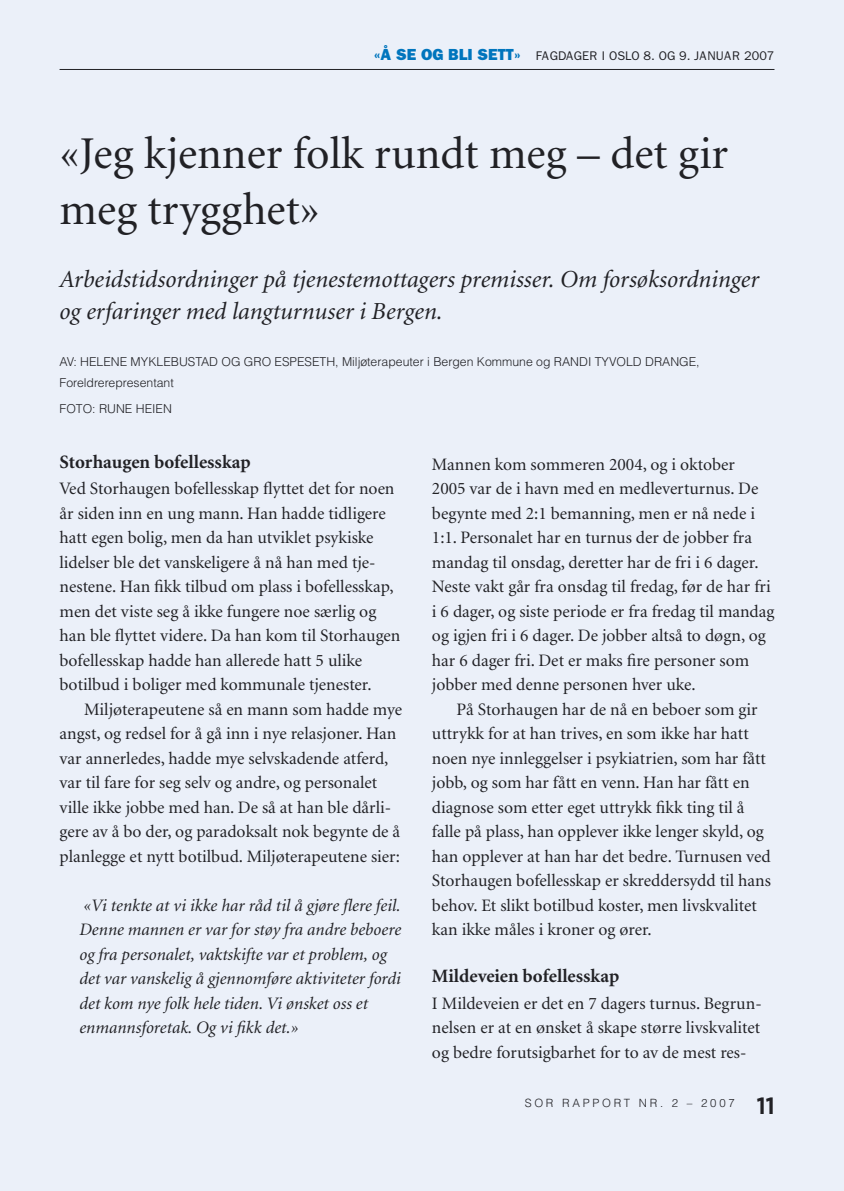
<style>
.page{position:relative;width:844px;height:1191px;background:#fff}
.page>*{position:absolute;margin:0;border:0;box-sizing:border-box;transform-origin:0 0}
.Brødtekst{font:45.5px/56px "Minion";color:#212125}
.Brødtekst-2{font:italic 24.5px/31.5px "Minion";color:#212125}
.Pagina{font:24.5px "The Sans Bold Caps";color:#212125}
.MT_2_Rett{font:700 18.9px "Minion";color:#212125}
.Brødtekst-3{font:17.5px/24.5px "Minion";color:#212125}
.Brødtekst_innrykk{font:17.5px/24.5px "Minion";color:#212125}
.Sitat_kursiv{font:italic 17.5px/24.5px "Minion";color:#212125}
.Sitat{font:12.6px "Franklin Gothic";color:#212125}
.Forfatter{font:300 12.25px/21px "Helvetica";color:#212125}
.Pagina_tekst{font:300 11.38px "Helvetica";letter-spacing:.24em;color:#212125}
.s1{font-weight:800;font-size:16.1px;color:#0075bd}
</style>
<div class="page">
<div style="left:0;top:0;width:843px;height:1191px;background:#ebf0f9"></div>
<hr style="left:60px;top:69px;width:714px;height:1px;background:#212125">
<p class="Sitat" style="left:374px;top:49px;width:402px"><span class="s1">«Å SE OG BLI SETT»</span> FAGDAGER I OSLO 8. OG 9. JANUAR 2007</p>
<p class="Brødtekst" style="left:60px;top:127px;width:670px">«Jeg kjenner folk rundt meg – det gir meg trygghet»</p>
<p class="Brødtekst-2" style="left:60px;top:264px;width:700px">Arbeidstidsordninger på tjenestemottagers premisser. Om forsøksordninger og erfaringer med langturnuser i Bergen.</p>
<p class="Forfatter" style="left:60px;top:350px;width:641px">AV: HELENE MYKLEBUSTAD OG GRO ESPESETH, Miljøterapeuter i Bergen Kommune og RANDI TYVOLD DRANGE,<br>Foreldrerepresentant</p>
<p class="Forfatter" style="left:60px;top:397px;width:114px">FOTO: RUNE HEIEN</p>
<p class="MT_2_Rett" style="left:60px;top:452px;width:193px">Storhaugen bofellesskap</p>
<p class="Brødtekst-3" style="left:60px;top:477px;width:342px">Ved Storhaugen bofellesskap flyttet det for noen år siden inn en ung mann. Han hadde tidligere hatt egen bolig, men da han utviklet psykiske lidelser ble det vanskeligere å nå han med tje&shy;nestene. Han fikk tilbud om plass i bofellesskap, men det viste seg å ikke fungere noe særlig og han ble flyttet videre. Da han kom til Storhaugen bofellesskap hadde han allerede hatt 5 ulike botilbud i boliger med kommunale tjenester.</p>
<p class="Brødtekst_innrykk" style="left:60px;top:697px;width:344px;text-indent:24px">Miljøterapeutene så en mann som hadde mye angst, og redsel for å gå inn i nye relasjoner. Han var annerledes, hadde mye selvskadende atferd, var til fare for seg selv og andre, og personalet ville ikke jobbe med han. De så at han ble dårli&shy;gere av å bo der, og paradoksalt nok begynte de å planlegge et nytt botilbud. Miljøterapeutene sier:</p>
<p class="Sitat_kursiv" style="left:79px;top:893px;width:323px">«Vi tenkte at vi ikke har råd til å gjøre flere feil.<br>Denne mannen er var for støy fra andre beboere og fra personalet, vaktskifte var et problem, og det var vanskelig å gjennomføre aktiviteter fordi det kom nye folk hele tiden. Vi ønsket oss et enmannsforetak. Og vi fikk det.»</p>
<p class="Brødtekst-3" style="left:432px;top:452px;width:344px">Mannen kom sommeren 2004, og i oktober<br>2005 var de i havn med en medleverturnus. De begynte med 2:1 bemanning, men er nå nede i 1:1. Personalet har en turnus der de jobber fra mandag til onsdag, deretter har de fri i 6 dager.<br>Neste vakt går fra onsdag til fredag, før de har fri i 6 dager, og siste periode er fra fredag til mandag og igjen fri i 6 dager. De jobber altså to døgn, og har 6 dager fri. Det er maks fire personer som jobber med denne personen hver uke.</p>
<p class="Brødtekst_innrykk" style="left:432px;top:697px;width:340px;text-indent:25px">På Storhaugen har de nå en beboer som gir uttrykk for at han trives, en som ikke har hatt noen nye innleggelser i psykiatrien, som har fått jobb, og som har fått en venn. Han har fått en diagnose som etter eget uttrykk fikk ting til å falle på plass, han opplever ikke lenger skyld, og han opplever at han har det bedre. Turnusen ved Storhaugen bofellesskap er skreddersydd til hans behov. Et slikt botilbud koster, men livskvalitet kan ikke måles i kroner og ører.</p>
<p class="MT_2_Rett" style="left:432px;top:966px;width:189px">Mildeveien bofellesskap</p>
<p class="Brødtekst-3" style="left:432px;top:991px;width:331px;text-align:justify">I Mildeveien er det en 7 dagers turnus. Begrun&shy;nelsen er at en ønsket å skape større livskvalitet og bedre forutsigbarhet for to av de mest res-</p>
<p class="Pagina_tekst" style="left:524px;top:1095px;width:211px">SOR RAPPORT NR. 2 – 2007</p>
<p class="Pagina" style="left:756px;top:1085px;width:19px">11</p>
</div>
